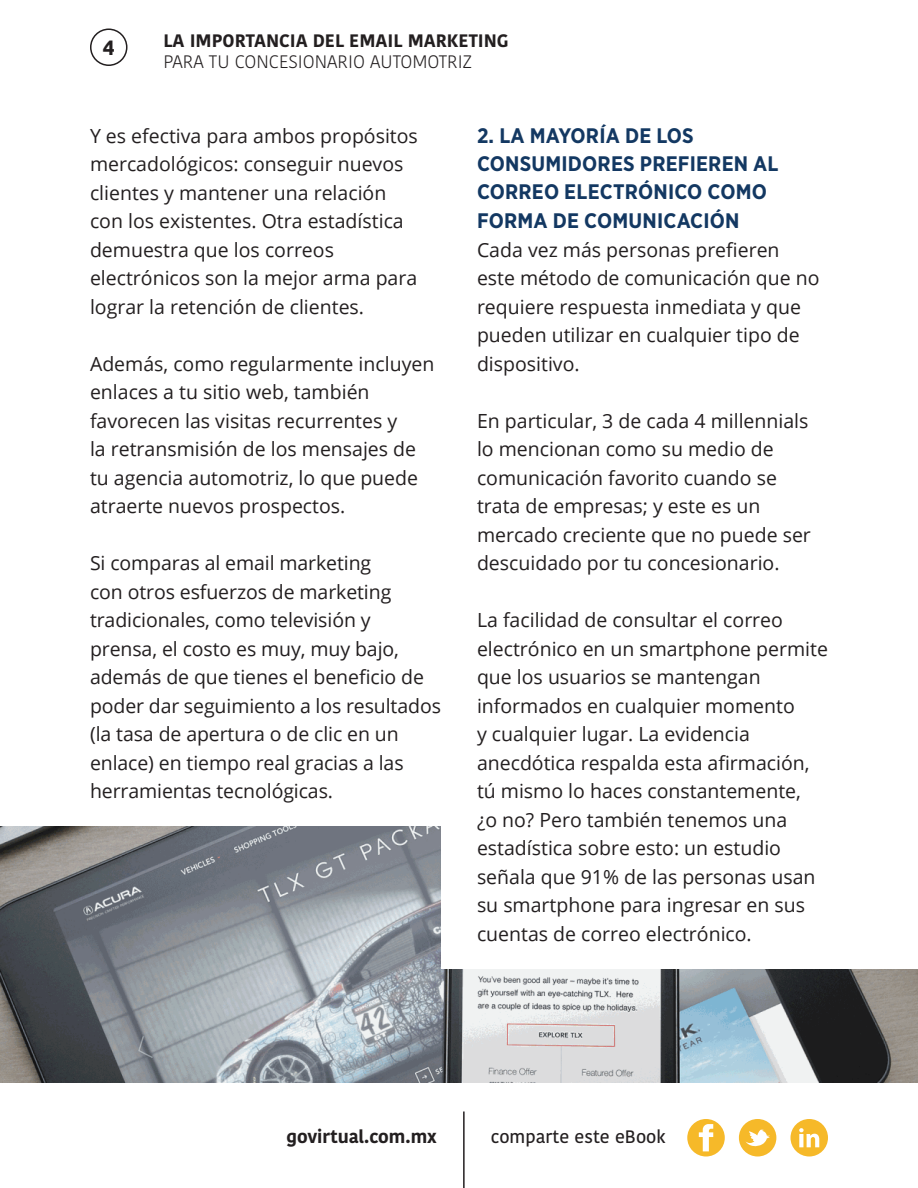
<style>
.page{position:relative;width:918px;height:1188px;background:#fff}
.page>*{position:absolute;margin:0;border:0;box-sizing:border-box;transform-origin:0 0}
.t1{font:700 21px/28.5px "Gotham Narrow";letter-spacing:.01em;color:#133862}
.t2{font:700 21px "Ubuntu";color:#231f20}
.t3{font:19.5px/28.5px "Open Sans";color:#231f20}
.t4{font:700 18px "Kohinoor Devanagari";color:#231f20}
.t5{font:300 18px "Kohinoor Devanagari";color:#231f20}
.t6{font:500 18px "Kohinoor Devanagari";color:#231f20}
</style>
<div class="page">
<svg style="left:687px;top:1119px;width:38px;height:37px"></svg>
<svg style="left:739px;top:1119px;width:37px;height:37px"></svg>
<svg style="left:790px;top:1119px;width:38px;height:37px"></svg>
<div style="left:90px;top:28px;width:38px;height:38px;border:2px solid #231f20;border-radius:50%"></div>
<hr style="left:463px;top:1112px;width:2px;height:76px;background:#231f20">
<img style="left:441px;top:969px;width:477px;height:114px">
<img style="left:0;top:826px;width:441px;height:257px">
<p class="t2" style="left:103px;top:35px;width:13px">4</p>
<p class="t4" style="left:164px;top:25px;width:347px">LA IMPORTANCIA DEL EMAIL MARKETING</p>
<p class="t5" style="left:164px;top:52px;width:310px">PARA TU CONCESIONARIO AUTOMOTRIZ</p>
<p class="t3" style="left:90px;top:121px;width:329px">Y es efectiva para ambos propósitos mercadológicos: conseguir nuevos clientes y mantener una relación con los existentes. Otra estadística demuestra que los correos electrónicos son la mejor arma para lograr la retención de clientes.</p>
<p class="t3" style="left:90px;top:349px;width:346px">Además, como regularmente incluyen enlaces a tu sitio web, también favorecen las visitas recurrentes y<br>la retransmisión de los mensajes de tu agencia automotriz, lo que puede atraerte nuevos prospectos.</p>
<p class="t3" style="left:90px;top:548px;width:353px">Si comparas al email marketing<br>con otros esfuerzos de marketing tradicionales, como televisión y prensa, el costo es muy, muy bajo, además de que tienes el beneficio de poder dar seguimiento a los resultados (la tasa de apertura o de clic en un enlace) en tiempo real gracias a las herramientas tecnológicas.</p>
<p class="t1" style="left:477px;top:121px;width:303px">2. LA MAYORÍA DE LOS<br>CONSUMIDORES PREFIEREN AL<br>CORREO ELECTRÓNICO COMO<br>FORMA DE COMUNICACIÓN</p>
<p class="t3" style="left:477px;top:235px;width:344px">Cada vez más personas prefieren este método de comunicación que no requiere respuesta inmediata y que pueden utilizar en cualquier tipo de dispositivo.</p>
<p class="t3" style="left:477px;top:406px;width:335px">En particular, 3 de cada 4 millennials lo mencionan como su medio de comunicación favorito cuando se trata de empresas; y este es un mercado creciente que no puede ser descuidado por tu concesionario.</p>
<p class="t3" style="left:477px;top:605px;width:352px">La facilidad de consultar el correo electrónico en un smartphone permite que los usuarios se mantengan informados en cualquier momento<br>y cualquier lugar. La evidencia anecdótica respalda esta afirmación, tú mismo lo haces constantemente,<br>¿o no? Pero también tenemos una estadística sobre esto: un estudio señala que 91% de las personas usan su smartphone para ingresar en sus cuentas de correo electrónico.</p>
<p class="t4" style="left:286px;top:1121px;width:152px">govirtual.com.mx</p>
<p class="t6" style="left:491px;top:1126px;width:177px">comparte este eBook</p>
</div>
